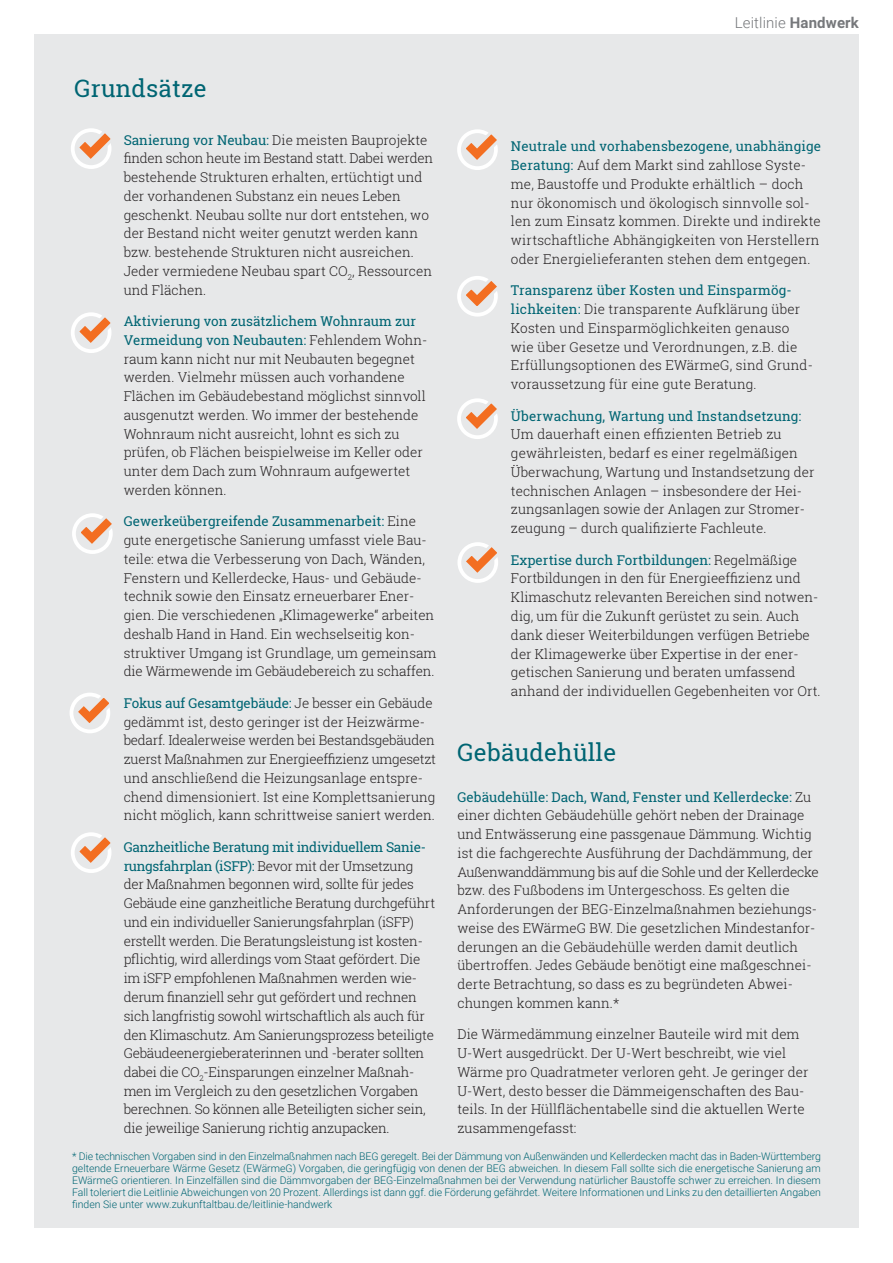
<style>
.page{position:relative;width:893px;height:1263px;background:#fff}
.page>*{position:absolute;margin:0;border:0;box-sizing:border-box;transform-origin:0 0}
.t1{font:24px "Roboto Slab";letter-spacing:.01em;color:#006573}
.t2{font:300 15px "Roboto";letter-spacing:.01em;color:#76787b}
.t3{font:300 13.5px/18.8px "Roboto Slab";color:#231f20}
.t4{font:300 13.5px/18.8px "Roboto Slab";letter-spacing:-.02em;color:#231f20}
.t5{font:13.5px "Roboto Slab";letter-spacing:.01em;color:#006573}
.t6{font:300 10.5px/12px "Roboto";color:#006573;text-align:justify}
.s1{font-weight:400;color:#006573}
.s2{font-weight:700}
</style>
<div class="page">
<div style="left:34px;top:34px;width:825px;height:1193px;background:#e7e8e9"></div>
<div style="left:457px;top:276px;width:41px;height:41px;border:4px solid #fff;border-radius:50%"></div>
<svg style="left:459px;top:276px;width:39px;height:37px"></svg>
<div style="left:457px;top:398px;width:41px;height:41px;border:4px solid #fff;border-radius:50%"></div>
<svg style="left:459px;top:398px;width:39px;height:37px"></svg>
<div style="left:457px;top:542px;width:41px;height:41px;border:4px solid #fff;border-radius:50%"></div>
<svg style="left:460px;top:542px;width:38px;height:37px"></svg>
<div style="left:71px;top:128px;width:40px;height:41px;border:4px solid #fff;border-radius:50%"></div>
<svg style="left:73px;top:128px;width:39px;height:37px"></svg>
<div style="left:71px;top:312px;width:40px;height:41px;border:4px solid #fff;border-radius:50%"></div>
<svg style="left:73px;top:312px;width:39px;height:37px"></svg>
<div style="left:70px;top:693px;width:40px;height:40px;border:4px solid #fff;border-radius:50%"></div>
<svg style="left:72px;top:693px;width:38px;height:36px"></svg>
<div style="left:72px;top:513px;width:41px;height:41px;border:4px solid #fff;border-radius:50%"></div>
<svg style="left:74px;top:513px;width:39px;height:37px"></svg>
<div style="left:71px;top:832px;width:40px;height:41px;border:4px solid #fff;border-radius:50%"></div>
<svg style="left:73px;top:832px;width:39px;height:37px"></svg>
<div style="left:457px;top:129px;width:41px;height:41px;border:4px solid #fff;border-radius:50%"></div>
<svg style="left:459px;top:129px;width:39px;height:37px"></svg>
<h1 class="t1" style="left:74px;top:72px;width:134px">Grundsätze</h1>
<p class="t3" style="left:124px;top:130px;width:311px"><span class="s1">Sanierung vor Neubau:</span> Die meisten Bauprojekte finden schon heute im Bestand statt. Dabei werden bestehende Strukturen erhalten, ertüchtigt und der vorhandenen Substanz ein neues Leben geschenkt. Neubau sollte nur dort entstehen, wo der Bestand nicht weiter genutzt werden kann bzw. bestehende Strukturen nicht ausreichen.<br>Jeder vermiedene Neubau spart CO<sub>2</sub>, Ressourcen und Flächen.</p>
<p class="t3" style="left:124px;top:311px;width:305px"><span class="s1">Aktivierung von zusätzlichem Wohnraum zur Vermeidung von Neubauten:</span> Fehlendem Wohn&shy;raum kann nicht nur mit Neubauten begegnet werden. Vielmehr müssen auch vorhandene Flächen im Gebäudebestand möglichst sinnvoll ausgenutzt werden. Wo immer der bestehende Wohnraum nicht ausreicht, lohnt es sich zu prüfen, ob Flächen beispielweise im Keller oder unter dem Dach zum Wohnraum aufgewertet werden können.</p>
<p class="t3" style="left:124px;top:512px;width:314px"><span class="s1">Gewerkeübergreifende Zusammenarbeit:</span> Eine gute energetische Sanierung umfasst viele Bau&shy;teile: etwa die Verbesserung von Dach, Wänden, Fenstern und Kellerdecke, Haus- und Gebäude&shy;technik sowie den Einsatz erneuerbarer Ener&shy;gien. Die verschiedenen „Klimagewerke“ arbeiten deshalb Hand in Hand. Ein wechselseitig kon&shy;struktiver Umgang ist Grundlage, um gemeinsam die Wärmewende im Gebäudebereich zu schaffen.</p>
<p class="t3" style="left:124px;top:693px;width:314px"><span class="s1">Fokus auf Gesamtgebäude:</span> Je besser ein Gebäude gedämmt ist, desto geringer ist der Heizwärme&shy;bedarf. Idealerweise werden bei Bestandsgebäuden zuerst Maßnahmen zur Energieeffizienz umgesetzt und anschließend die Heizungsanlage entspre&shy;chend dimensioniert. Ist eine Komplettsanierung nicht möglich, kann schrittweise saniert werden.</p>
<p class="t4" style="left:124px;top:837px;width:313px"><span class="s1">Ganzheitliche Beratung mit individuellem Sanie&shy;rungsfahrplan (iSFP):</span> Bevor mit der Umsetzung der Maßnahmen begonnen wird, sollte für jedes Gebäude eine ganzheitliche Beratung durchgeführt und ein individueller Sanierungsfahrplan (iSFP) erstellt werden. Die Beratungsleistung ist kosten&shy;pflichtig, wird allerdings vom Staat gefördert. Die im iSFP empfohlenen Maßnahmen werden wie&shy;derum finanziell sehr gut gefördert und rechnen sich langfristig sowohl wirtschaftlich als auch für den Klimaschutz. Am Sanierungsprozess beteiligte Gebäudeenergieberaterinnen und -berater sollten dabei die CO<sub>2</sub>-Einsparungen einzelner Maßnah&shy;men im Vergleich zu den gesetzlichen Vorgaben berechnen. So können alle Beteiligten sicher sein, die jeweilige Sanierung richtig anzupacken.</p>
<p class="t2" style="left:735px;top:12px;width:126px">Leitlinie <span class="s2">Handwerk</span></p>
<p class="t3" style="left:511px;top:137px;width:312px"><span class="s1">Neutrale und vorhabensbezogene, unabhängige Beratung:</span> Auf dem Markt sind zahllose Syste&shy;me, Baustoffe und Produkte erhältlich – doch nur ökonomisch und ökologisch sinnvolle sol&shy;len zum Einsatz kommen. Direkte und indirekte wirtschaftliche Abhängigkeiten von Herstellern oder Energielieferanten stehen dem entgegen.</p>
<p class="t3" style="left:511px;top:281px;width:303px"><span class="s1">Transparenz über Kosten und Einsparmög&shy;lichkeiten:</span> Die transparente Aufklärung über Kosten und Einsparmöglichkeiten genauso wie über Gesetze und Verordnungen, z.B. die Erfüllungsoptionen des EWärmeG, sind Grund&shy;voraussetzung für eine gute Beratung.</p>
<p class="t5" style="left:511px;top:406px;width:292px">Überwachung, Wartung und Instandsetzung:</p>
<p class="t3" style="left:511px;top:425px;width:305px">Um dauerhaft einen effizienten Betrieb zu gewährleisten, bedarf es einer regelmäßigen Überwachung, Wartung und Instandsetzung der technischen Anlagen – insbesondere der Hei&shy;zungsanlagen sowie der Anlagen zur Stromer&shy;zeugung – durch qualifizierte Fachleute.</p>
<p class="t3" style="left:511px;top:550px;width:311px"><span class="s1">Expertise durch Fortbildungen:</span> Regelmäßige Fortbildungen in den für Energieeffizienz und Klimaschutz relevanten Bereichen sind notwen&shy;dig, um für die Zukunft gerüstet zu sein. Auch dank dieser Weiterbildungen verfügen Betriebe der Klimagewerke über Expertise in der ener&shy;getischen Sanierung und beraten umfassend anhand der individuellen Gegebenheiten vor Ort.</p>
<h1 class="t1" style="left:457px;top:736px;width:160px">Gebäudehülle</h1>
<p class="t3" style="left:457px;top:787px;width:363px"><span class="s1">Gebäudehülle: Dach, Wand, Fenster und Kellerdecke:</span> Zu einer dichten Gebäudehülle gehört neben der Drainage und Entwässerung eine passgenaue Dämmung. Wichtig ist die fachgerechte Ausführung der Dachdämmung, der Außenwanddämmung bis auf die Sohle und der Kellerdecke bzw. des Fußbodens im Untergeschoss. Es gelten die Anforderungen der BEG-Einzelmaßnahmen beziehungs&shy;weise des EWärmeG BW. Die gesetzlichen Mindestanfor&shy;derungen an die Gebäudehülle werden damit deutlich übertroffen. Jedes Gebäude benötigt eine maßgeschnei&shy;derte Betrachtung, so dass es zu begründeten Abwei&shy;chungen kommen kann.*</p>
<p class="t3" style="left:457px;top:1025px;width:352px">Die Wärmedämmung einzelner Bauteile wird mit dem U-Wert ausgedrückt. Der U-Wert beschreibt, wie viel Wärme pro Quadratmeter verloren geht. Je geringer der U-Wert, desto besser die Dämmeigenschaften des Bau&shy;teils. In der Hüllflächentabelle sind die aktuellen Werte zusammengefasst:</p>
<p class="t6" style="left:72px;top:1150px;width:750px">* Die technischen Vorgaben sind in den Einzelmaßnahmen nach BEG geregelt. Bei der Dämmung von Außenwänden und Kellerdecken macht das in Baden-Württemberg geltende Erneuerbare Wärme Gesetz (EWärmeG) Vorgaben, die geringfügig von denen der BEG abweichen. In diesem Fall sollte sich die energetische Sanierung am EWärmeG orientieren. In Einzelfällen sind die Dämmvorgaben der BEG-Einzelmaßnahmen bei der Verwendung natürlicher Baustoffe schwer zu erreichen. In diesem Fall toleriert die Leitlinie Abweichungen von 20 Prozent. Allerdings ist dann ggf. die Förderung gefährdet. Weitere Informationen und Links zu den detaillierten Angaben finden Sie unter www.zukunftaltbau.de/leitlinie-handwerk</p>
</div>
